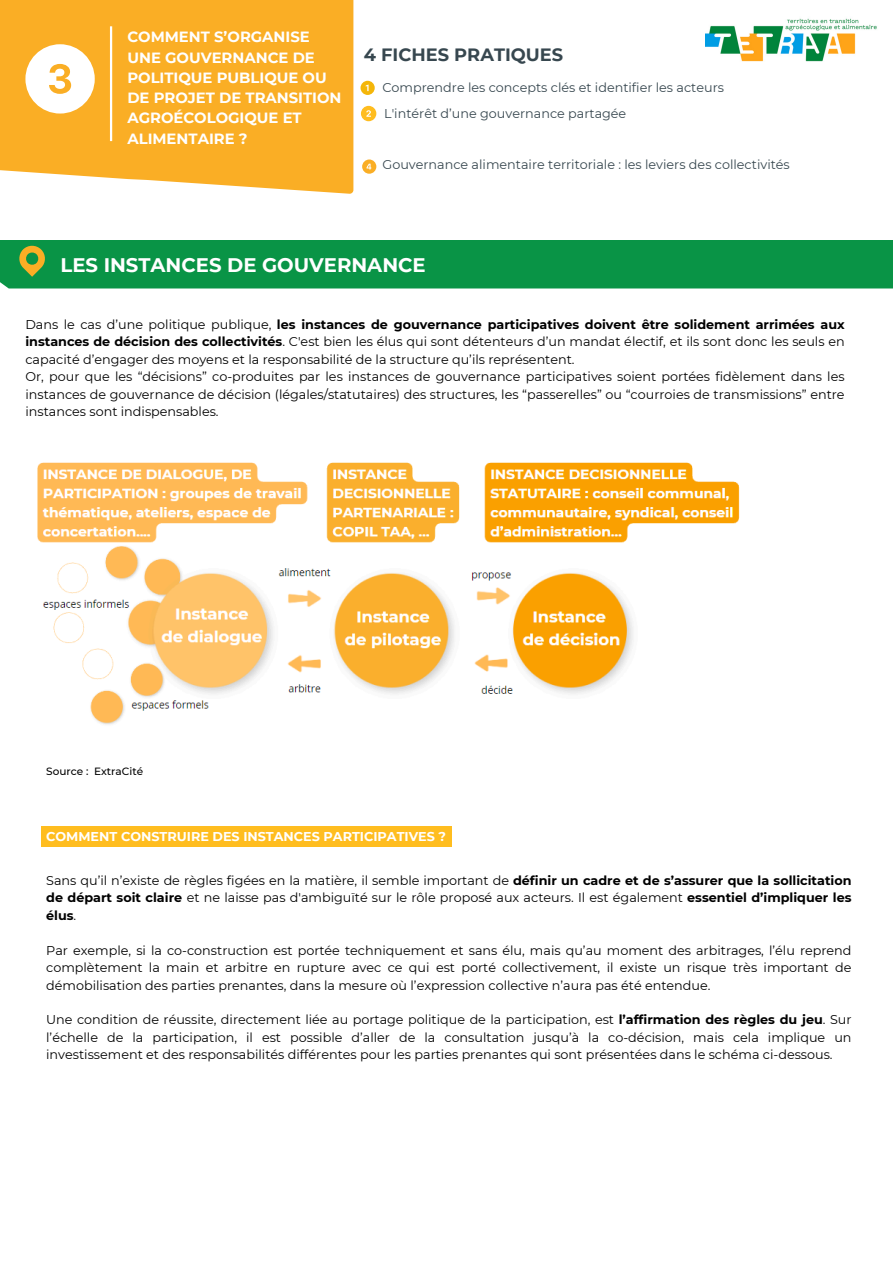
<style>
.page{position:relative;width:893px;height:1263px;background:#fff}
.page>*{position:absolute;margin:0;border:0;box-sizing:border-box;transform-origin:0 0}
.t1{font:700 19.65px "Montserrat";color:#fff}
.t2{font:700 17.77px "Montserrat";color:#37474f}
.t3{font:700 14.77px/20.2px "Montserrat";color:#fff}
.t4{font:12.75px/17.4px "Montserrat";color:#000;text-align:justify}
.t5{font:12.75px "Montserrat";color:#37474f}
.t6{font:700 12.75px "Montserrat";color:#fff}
.t7{font:500 10.5px "Montserrat";color:#000}
.s1{font-weight:700}
</style>
<div class="page">
<svg style="left:0;top:0;width:353px;height:194px;background:#fab333"></svg>
<hr style="left:110px;top:26px;width:2px;height:115px;background:#fff">
<svg style="left:360px;top:81px;width:14px;height:14px"></svg>
<img style="left:705px;top:18px;width:172px;height:44px">
<svg style="left:362px;top:159px;width:14px;height:15px"></svg>
<svg style="left:25px;top:44px;width:70px;height:69px"></svg>
<svg style="left:361px;top:106px;width:15px;height:15px"></svg>
<div style="left:0;top:240px;width:893px;height:48px;background:#099446"></div>
<img style="left:37px;top:462px;width:703px;height:263px">
<div style="left:41px;top:826px;width:410px;height:21px;background:#ffbd1f"></div>
<h1 class="t3" style="left:127px;top:27px;width:216px">COMMENT S’ORGANISE<br>UNE GOUVERNANCE DE<br>POLITIQUE PUBLIQUE OU<br>DE PROJET DE TRANSITION<br>AGROÉCOLOGIQUE ET<br>ALIMENTAIRE ?</h1>
<p class="t2" style="left:364px;top:44px;width:201px">4 FICHES PRATIQUES</p>
<h2 class="t5" style="left:382px;top:80px;width:343px">Comprendre les concepts clés et identifier les acteurs</h2>
<h4 class="t5" style="left:384px;top:106px;width:244px">L'intérêt d’une gouvernance partagée</h4>
<p class="t5" style="left:382px;top:157px;width:409px">Gouvernance alimentaire territoriale : les leviers des collectivités</p>
<p class="t1" style="left:61px;top:253px;width:367px">LES INSTANCES DE GOUVERNANCE</p>
<h4 class="t4" style="left:25px;top:316px;width:820px;text-align:left">Dans le cas d’une politique publique, <span class="s1">les instances de gouvernance participatives doivent être solidement arrimées aux instances de décision des collectivités</span>. C'est bien les élus qui sont détenteurs d’un mandat électif, et ils sont donc les seuls en capacité d’engager des moyens et la responsabilité de la structure qu’ils représentent.<br>Or, pour que les “décisions” co-produites par les instances de gouvernance participatives soient portées fidèlement dans les instances de gouvernance de décision (légales/statutaires) des structures, les “passerelles” ou “courroies de transmissions” entre instances sont indispensables.</h4>
<p class="t7" style="left:46px;top:765px;width:98px">Source : ExtraCité</p>
<h4 class="t6" style="left:46px;top:829px;width:401px">COMMENT CONSTRUIRE DES INSTANCES PARTICIPATIVES ?</h4>
<p class="t4" style="left:46px;top:871px;width:807px">Sans qu’il n’existe de règles figées en la matière, il semble important de <span class="s1">définir un cadre et de s’assurer que la sollicitation de départ soit claire</span> et ne laisse pas d'ambiguïté sur le rôle proposé aux acteurs. Il est également <span class="s1">essentiel d’impliquer les élus</span>.</p>
<h1 class="t4" style="left:46px;top:941px;width:807px">Par exemple, si la co-construction est portée techniquement et sans élu, mais qu’au moment des arbitrages, l’élu reprend complètement la main et arbitre en rupture avec ce qui est porté collectivement, il existe un risque très important de démobilisation des parties prenantes, dans la mesure où l’expression collective n’aura pas été entendue.</h1>
<h4 class="t4" style="left:46px;top:1011px;width:807px">Une condition de réussite, directement liée au portage politique de la participation, est <span class="s1">l’affirmation des règles du jeu</span>. Sur l’échelle de la participation, il est possible d’aller de la consultation jusqu’à la co-décision, mais cela implique un investissement et des responsabilités différentes pour les parties prenantes qui sont présentées dans le schéma ci-dessous.</h4>
</div>
